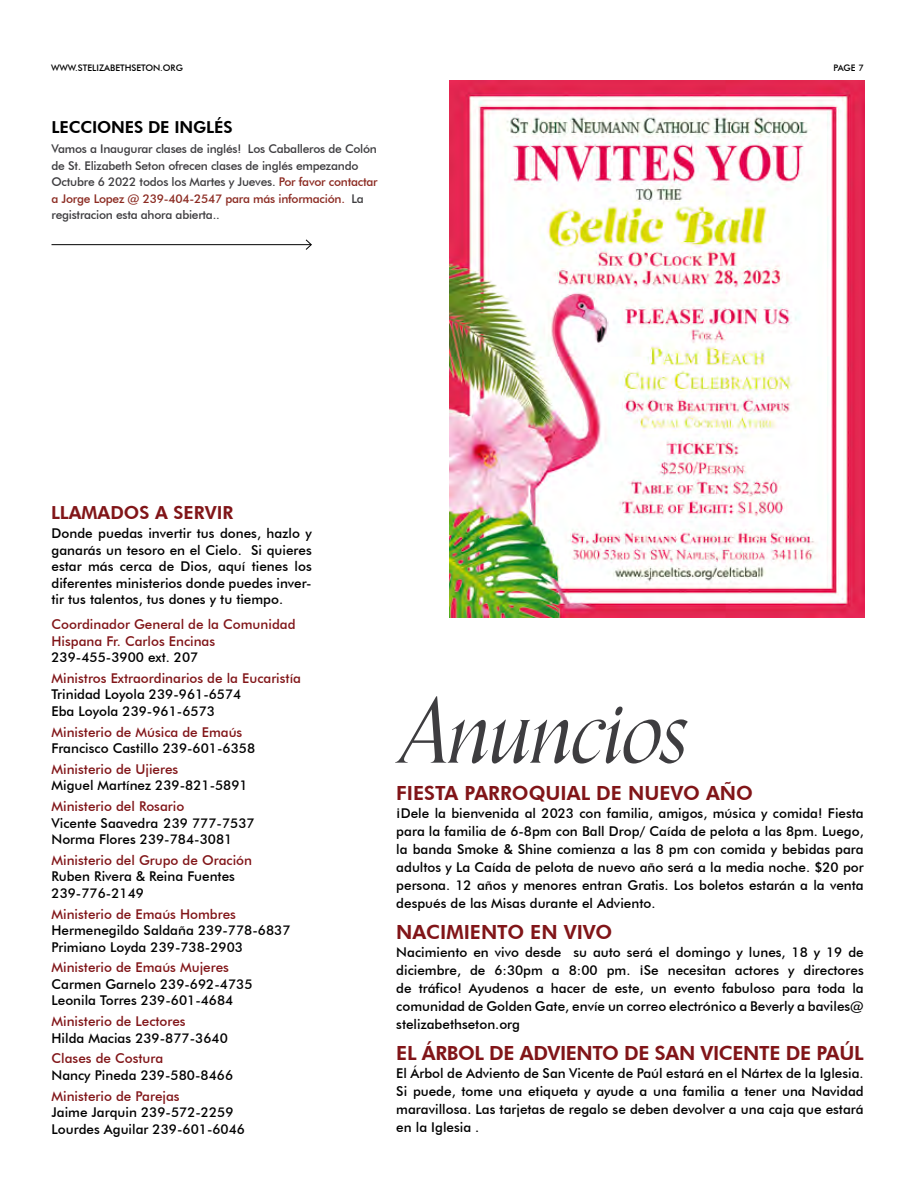
<style>
.page{position:relative;width:918px;height:1188px;background:#fff}
.page>*{position:absolute;margin:0;border:0;box-sizing:border-box;transform-origin:0 0}
.t1{font:italic 90px "Orpheus Pro";letter-spacing:-.02em;color:#3e3d40}
.t2{font:800 19.5px "Futura BT";color:#811518}
.t3{font:800 19.5px "Futura BT";letter-spacing:-.02em;color:#811518}
.t4{font:800 18px "Futura BT";color:#811518}
.t5{font:800 16.5px "Futura BT";letter-spacing:-.01em;color:#000}
.t6{font:500 13.5px/18px "Futura BT";color:#000}
.t7{font:500 13.5px/16.5px "Futura BT";color:#811518}
.t8{font:500 12px/16.5px "Futura BT";letter-spacing:-.02em;color:#3e3d40}
.t9{font:500 9px "Futura BT";color:#000}
.s1{color:#8b2a21}
</style>
<div class="page">
<hr style="left:52px;top:244px;width:259px;height:1px;background:#000">
<svg style="left:305px;top:239px;width:7px;height:11px"></svg>
<img style="left:449px;top:81px;width:415px;height:537px">
<p class="t9" style="left:51px;top:62px;width:133px">WWW.STELIZABETHSETON.ORG</p>
<p class="t9" style="left:834px;top:62px;width:32px">PAGE 7</p>
<p class="t5" style="left:52px;top:117px;width:183px">LECCIONES DE INGLÉS</p>
<p class="t8" style="left:52px;top:141px;width:328px">Vamos a Inaugurar clases de inglés! Los Caballeros de Colón de St. Elizabeth Seton ofrecen clases de inglés empezando Octubre 6 2022 todos los Martes y Jueves. <span class="s1">Por favor contactar a Jorge Lopez @ 239-404-2547 para más información.</span> La registracion esta ahora abierta..</p>
<h3 class="t4" style="left:51px;top:502px;width:184px">LLAMADOS A SERVIR</h3>
<p class="t6" style="left:52px;top:525px;width:262px;line-height:16.5px;text-align:justify">Donde puedas invertir tus dones, hazlo y ganarás un tesoro en el Cielo. Si quieres estar más cerca de Dios, aquí tienes los diferentes ministerios donde puedes inver&shy;tir tus talentos, tus dones y tu tiempo.</p>
<p class="t7" style="left:52px;top:616px;width:246px">Coordinador General de la Comunidad<br>Hispana Fr. Carlos Encinas</p>
<p class="t6" style="left:52px;top:648px;width:148px">239-455-3900 ext. 207</p>
<p class="t7" style="left:52px;top:670px;width:251px">Ministros Extraordinarios de la Eucaristía</p>
<p class="t6" style="left:52px;top:686px;width:191px;line-height:16.5px">Trinidad Loyola 239-961-6574<br>Eba Loyola 239-961-6573</p>
<p class="t7" style="left:52px;top:724px;width:192px">Ministerio de Música de Emaús</p>
<p class="t6" style="left:52px;top:739px;width:205px">Francisco Castillo 239-601-6358</p>
<p class="t7" style="left:52px;top:761px;width:128px">Ministerio de Ujieres</p>
<p class="t6" style="left:52px;top:777px;width:198px">Miguel Martínez 239-821-5891</p>
<p class="t7" style="left:52px;top:798px;width:134px">Ministerio del Rosario</p>
<p class="t6" style="left:52px;top:815px;width:205px;line-height:16.5px">Vicente Saavedra 239 777-7537<br>Norma Flores 239-784-3081</p>
<p class="t7" style="left:52px;top:852px;width:202px">Ministerio del Grupo de Oración</p>
<p class="t6" style="left:52px;top:868px;width:185px;line-height:16.5px">Ruben Rivera &amp; Reina Fuentes<br>239-776-2149</p>
<p class="t7" style="left:52px;top:906px;width:186px">Ministerio de Emaús Hombres</p>
<p class="t6" style="left:52px;top:922px;width:241px;line-height:16.5px">Hermenegildo Saldaña 239-778-6837<br>Primiano Loyda 239-738-2903</p>
<p class="t7" style="left:52px;top:959px;width:179px">Ministerio de Emaús Mujeres</p>
<p class="t6" style="left:52px;top:976px;width:202px;line-height:16.5px">Carmen Garnelo 239-692-4735<br>Leonila Torres 239-601-4684</p>
<p class="t7" style="left:52px;top:1013px;width:136px">Ministerio de Lectores</p>
<p class="t6" style="left:52px;top:1029px;width:178px">Hilda Macias 239-877-3640</p>
<p class="t7" style="left:52px;top:1050px;width:113px">Clases de Costura</p>
<p class="t6" style="left:52px;top:1066px;width:183px">Nancy Pineda 239-580-8466</p>
<p class="t7" style="left:52px;top:1087px;width:130px">Ministerio de Parejas</p>
<p class="t6" style="left:52px;top:1104px;width:195px;line-height:16.5px">Jaime Jarquin 239-572-2259<br>Lourdes Aguilar 239-601-6046</p>
<h1 class="t1" style="left:402px;top:660px;width:290px">Anuncios</h1>
<h2 class="t2" style="left:396px;top:782px;width:358px">FIESTA PARROQUIAL DE NUEVO AÑO</h2>
<p class="t6" style="left:396px;top:805px;width:469px;text-align:justify">¡Dele la bienvenida al 2023 con familia, amigos, música y comida! Fiesta para la familia de 6-8pm con Ball Drop/ Caída de pelota a las 8pm. Luego, la banda Smoke &amp; Shine comienza a las 8 pm con comida y bebidas para adultos y La Caída de pelota de nuevo año será a la media noche. $20 por persona. 12 años y menores entran Gratis. Los boletos estarán a la venta después de las Misas durante el Adviento.</p>
<h2 class="t2" style="left:396px;top:920px;width:218px">NACIMIENTO EN VIVO</h2>
<p class="t6" style="left:396px;top:943px;width:469px;text-align:justify">Nacimiento en vivo desde su auto será el domingo y lunes, 18 y 19 de diciembre, de 6:30pm a 8:00 pm. ¡Se necesitan actores y directores de tráfico! Ayudenos a hacer de este, un evento fabuloso para toda la comunidad de Golden Gate, envíe un correo electrónico a Beverly a baviles@ stelizabethseton.org</p>
<h2 class="t3" style="left:396px;top:1041px;width:469px">EL ÁRBOL DE ADVIENTO DE SAN VICENTE DE PAÚL</h2>
<p class="t6" style="left:396px;top:1064px;width:469px;text-align:justify">El Árbol de Adviento de San Vicente de Paúl estará en el Nártex de la Iglesia.<br>Si puede, tome una etiqueta y ayude a una familia a tener una Navidad maravillosa. Las tarjetas de regalo se deben devolver a una caja que estará en la Iglesia .</p>
</div>
